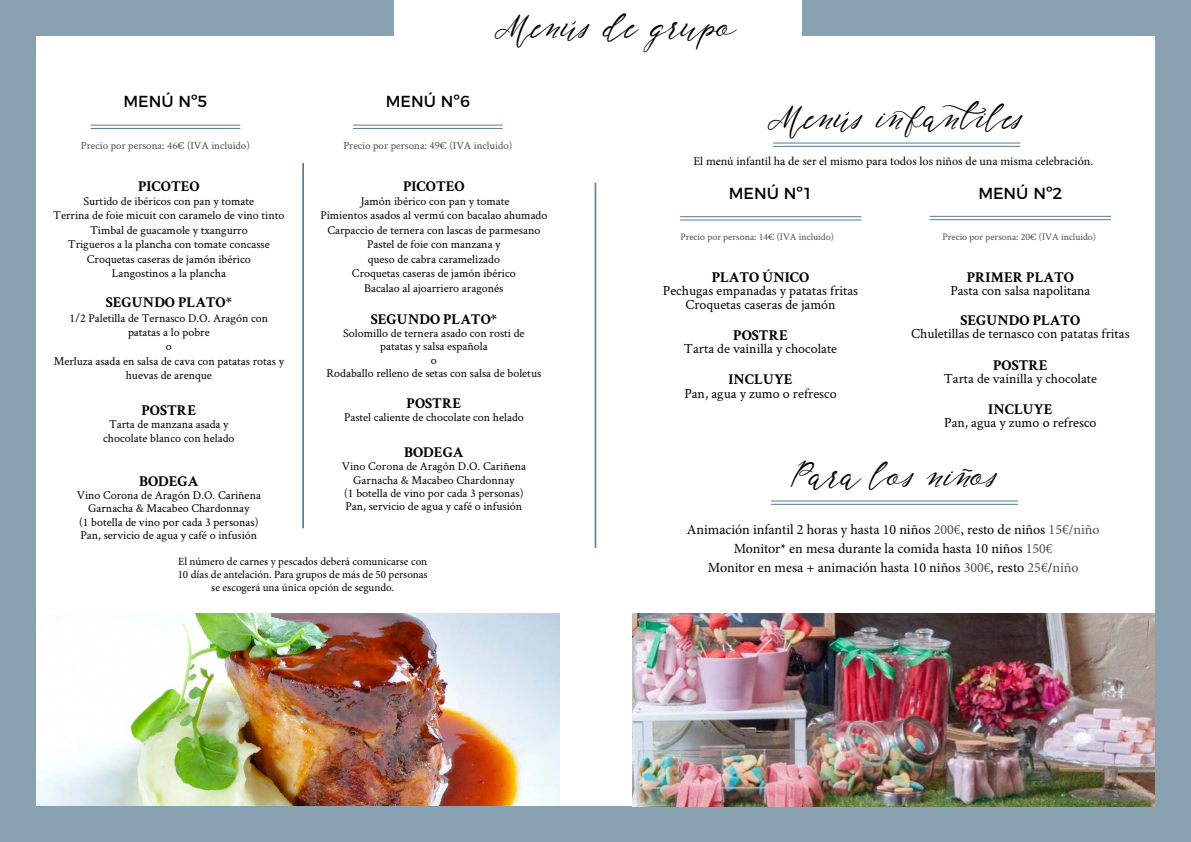
<style>
.page{position:relative;width:1191px;height:842px;background:#89a2b2}
.page>*{position:absolute;margin:0;border:0;box-sizing:border-box;transform-origin:0 0}
.t1{font:30px "NF Lukara Regular";color:#000}
.t2{font:16px "Montserrat";color:#000}
.t3{font:700 15px "Crimson Text";color:#000}
.t4{font:14px "Crimson Text";color:#000}
.t5{font:14px "Minion Pro";color:#000}
.t6{font:12px/14.4px "Crimson Text";color:#000;text-align:center}
.t7{font:12px "Minion Pro";color:#000}
.t8{font:11px/13.2px "Minion Pro";color:#000;text-align:center}
.t9{font:11px "Crimson Text";color:#4d4d4d}
.t10{font:10px "Crimson Text";color:#4d4d4d}
.s1{color:#4e4d4d}
</style>
<div class="page">
<div style="left:394px;top:0;width:408px;height:502px;background:#fff"></div>
<div style="left:36px;top:36px;width:1119px;height:770px;background:#fff"></div>
<hr style="left:595px;top:183px;width:1px;height:365px;background:#567b92">
<hr style="left:303px;top:163px;width:1px;height:365px;background:#567b92">
<hr style="left:90px;top:125px;width:150px;height:1px;background:#567b92">
<hr style="left:90px;top:128px;width:150px;height:1px;background:#567b92">
<hr style="left:353px;top:125px;width:150px;height:1px;background:#567b92">
<hr style="left:353px;top:128px;width:150px;height:1px;background:#567b92">
<img style="left:36px;top:613px;width:523px;height:193px">
<hr style="left:680px;top:216px;width:181px;height:1px;background:#567b92">
<hr style="left:680px;top:220px;width:181px;height:1px;background:#567b92">
<hr style="left:929px;top:216px;width:182px;height:1px;background:#567b92">
<hr style="left:929px;top:219px;width:182px;height:1px;background:#567b92">
<hr style="left:773px;top:143px;width:247px;height:1px;background:#567b92">
<hr style="left:773px;top:146px;width:247px;height:1px;background:#567b92">
<hr style="left:771px;top:501px;width:247px;height:1px;background:#567b92">
<hr style="left:771px;top:504px;width:247px;height:1px;background:#567b92">
<svg style="left:962px;top:469px;width:10px;height:2px"></svg>
<img style="left:633px;top:613px;width:522px;height:194px">
<p class="t2" style="left:123px;top:89px;width:86px">MENÚ Nº5</p>
<p class="t2" style="left:386px;top:89px;width:86px">MENÚ Nº6</p>
<p class="t1" style="left:493px;top:8px;width:244px">Menus de grupo</p>
<p class="t9" style="left:81px;top:138px;width:170px">Precio por persona: 46€ (IVA incluido)</p>
<p class="t9" style="left:343px;top:138px;width:170px">Precio por persona: 49€ (IVA incluido)</p>
<p class="t1" style="left:766px;top:99px;width:256px">Menus infantiles</p>
<p class="t3" style="left:138px;top:177px;width:63px">PICOTEO</p>
<p class="t6" style="left:83px;top:194px;width:172px">Surtido de ibéricos con pan y tomate</p>
<p class="t6" style="left:53px;top:208px;width:233px">Terrina de foie micuit con caramelo de vino tinto</p>
<p class="t6" style="left:90px;top:222px;width:159px">Timbal de guacamole y txangurro</p>
<p class="t6" style="left:68px;top:237px;width:203px">Trigueros a la plancha con tomate concasse</p>
<p class="t6" style="left:87px;top:251px;width:165px">Croquetas caseras de jamón ibérico</p>
<p class="t6" style="left:112px;top:266px;width:116px">Langostinos a la plancha</p>
<p class="t3" style="left:106px;top:293px;width:128px">SEGUNDO PLATO*</p>
<p class="t6" style="left:69px;top:310px;width:200px">1/2 Paletilla de Ternasco D.O. Aragón con</p>
<p class="t6" style="left:128px;top:324px;width:83px">patatas a lo pobre</p>
<p class="t6" style="left:166px;top:339px;width:7px">o</p>
<p class="t6" style="left:54px;top:353px;width:232px">Merluza asada en salsa de cava con patatas rotas y huevas de arenque</p>
<p class="t3" style="left:142px;top:401px;width:56px">POSTRE</p>
<p class="t6" style="left:109px;top:417px;width:121px">Tarta de manzana asada y</p>
<p class="t6" style="left:103px;top:430px;width:133px">chocolate blanco con helado</p>
<p class="t3" style="left:139px;top:472px;width:61px">BODEGA</p>
<p class="t6" style="left:77px;top:488px;width:186px">Vino Corona de Aragón D.O. Cariñena</p>
<p class="t6" style="left:88px;top:501px;width:163px">Garnacha &amp; Macabeo Chardonnay</p>
<p class="t6" style="left:79px;top:514px;width:181px">(1 botella de vino por cada 3 personas)</p>
<p class="t6" style="left:81px;top:527px;width:178px">Pan, servicio de agua y café o infusión</p>
<p class="t3" style="left:403px;top:177px;width:63px">PICOTEO</p>
<p class="t6" style="left:361px;top:194px;width:150px">Jamón ibérico con pan y tomate</p>
<p class="t6" style="left:320px;top:208px;width:229px">Pimientos asados al vermú con bacalao ahumado</p>
<p class="t6" style="left:327px;top:222px;width:214px">Carpaccio de ternera con lascas de parmesano</p>
<p class="t6" style="left:367px;top:237px;width:135px">Pastel de foie con manzana y</p>
<p class="t6" style="left:368px;top:251px;width:134px">queso de cabra caramelizado</p>
<p class="t6" style="left:352px;top:266px;width:165px">Croquetas caseras de jamón ibérico</p>
<p class="t6" style="left:364px;top:280px;width:141px">Bacalao al ajoarriero aragonés</p>
<p class="t3" style="left:371px;top:310px;width:128px">SEGUNDO PLATO*</p>
<p class="t6" style="left:343px;top:326px;width:183px">Solomillo de ternera asado con rosti de</p>
<p class="t6" style="left:380px;top:339px;width:109px">patatas y salsa española</p>
<p class="t6" style="left:431px;top:352px;width:7px">o</p>
<p class="t6" style="left:326px;top:365px;width:216px">Rodaballo relleno de setas con salsa de boletus</p>
<p class="t3" style="left:406px;top:394px;width:56px">POSTRE</p>
<p class="t6" style="left:344px;top:410px;width:181px">Pastel caliente de chocolate con helado</p>
<p class="t3" style="left:404px;top:443px;width:61px">BODEGA</p>
<p class="t6" style="left:342px;top:459px;width:186px">Vino Corona de Aragón D.O. Cariñena</p>
<p class="t6" style="left:353px;top:472px;width:163px">Garnacha &amp; Macabeo Chardonnay</p>
<p class="t6" style="left:344px;top:485px;width:181px">(1 botella de vino por cada 3 personas)</p>
<p class="t6" style="left:345px;top:498px;width:178px">Pan, servicio de agua y café o infusión</p>
<p class="t8" style="left:178px;top:555px;width:251px">El número de carnes y pescados deberá comunicarse con<br>10 días de antelación. Para grupos de más de 50 personas se escogerá una única opción de segundo.</p>
<p class="t7" style="left:693px;top:153px;width:401px">El menú infantil ha de ser el mismo para todos los niños de una misma celebración.</p>
<p class="t2" style="left:728px;top:181px;width:86px">MENÚ Nº1</p>
<p class="t2" style="left:978px;top:180px;width:86px">MENÚ Nº2</p>
<p class="t10" style="left:680px;top:230px;width:155px">Precio por persona: 14€ (IVA incluido)</p>
<p class="t10" style="left:942px;top:230px;width:155px">Precio por persona: 20€ (IVA incluido)</p>
<p class="t3" style="left:711px;top:268px;width:99px">PLATO ÚNICO</p>
<p class="t4" style="left:663px;top:281px;width:197px">Pechugas empanadas y patatas fritas</p>
<p class="t4" style="left:685px;top:295px;width:152px">Croquetas caseras de jamón</p>
<p class="t3" style="left:733px;top:326px;width:56px">POSTRE</p>
<p class="t4" style="left:684px;top:339px;width:155px">Tarta de vainilla y chocolate</p>
<p class="t3" style="left:728px;top:370px;width:66px">INCLUYE</p>
<p class="t4" style="left:684px;top:383px;width:154px">Pan, agua y zumo o refresco</p>
<p class="t3" style="left:966px;top:268px;width:109px">PRIMER PLATO</p>
<p class="t4" style="left:950px;top:281px;width:141px">Pasta con salsa napolitana</p>
<p class="t3" style="left:960px;top:311px;width:122px">SEGUNDO PLATO</p>
<p class="t4" style="left:911px;top:324px;width:220px">Chuletillas de ternasco con patatas fritas</p>
<p class="t3" style="left:993px;top:356px;width:56px">POSTRE</p>
<p class="t4" style="left:943px;top:369px;width:155px">Tarta de vainilla y chocolate</p>
<p class="t3" style="left:988px;top:400px;width:66px">INCLUYE</p>
<p class="t4" style="left:944px;top:413px;width:154px">Pan, agua y zumo o refresco</p>
<p class="t1" style="left:790px;top:457px;width:207px">Para los ninos</p>
<p class="t5" style="left:687px;top:520px;width:414px">Animación infantil 2 horas y hasta 10 niños <span class="s1">200€</span>, resto de niños <span class="s1">15€/niño</span></p>
<p class="t5" style="left:734px;top:539px;width:320px">Monitor* en mesa durante la comida hasta 10 niños <span class="s1">150€</span></p>
<p class="t5" style="left:708px;top:558px;width:372px">Monitor en mesa + animación hasta 10 niños <span class="s1">300€</span>, resto <span class="s1">25€</span>/<span class="s1">niño</span></p>
</div>
